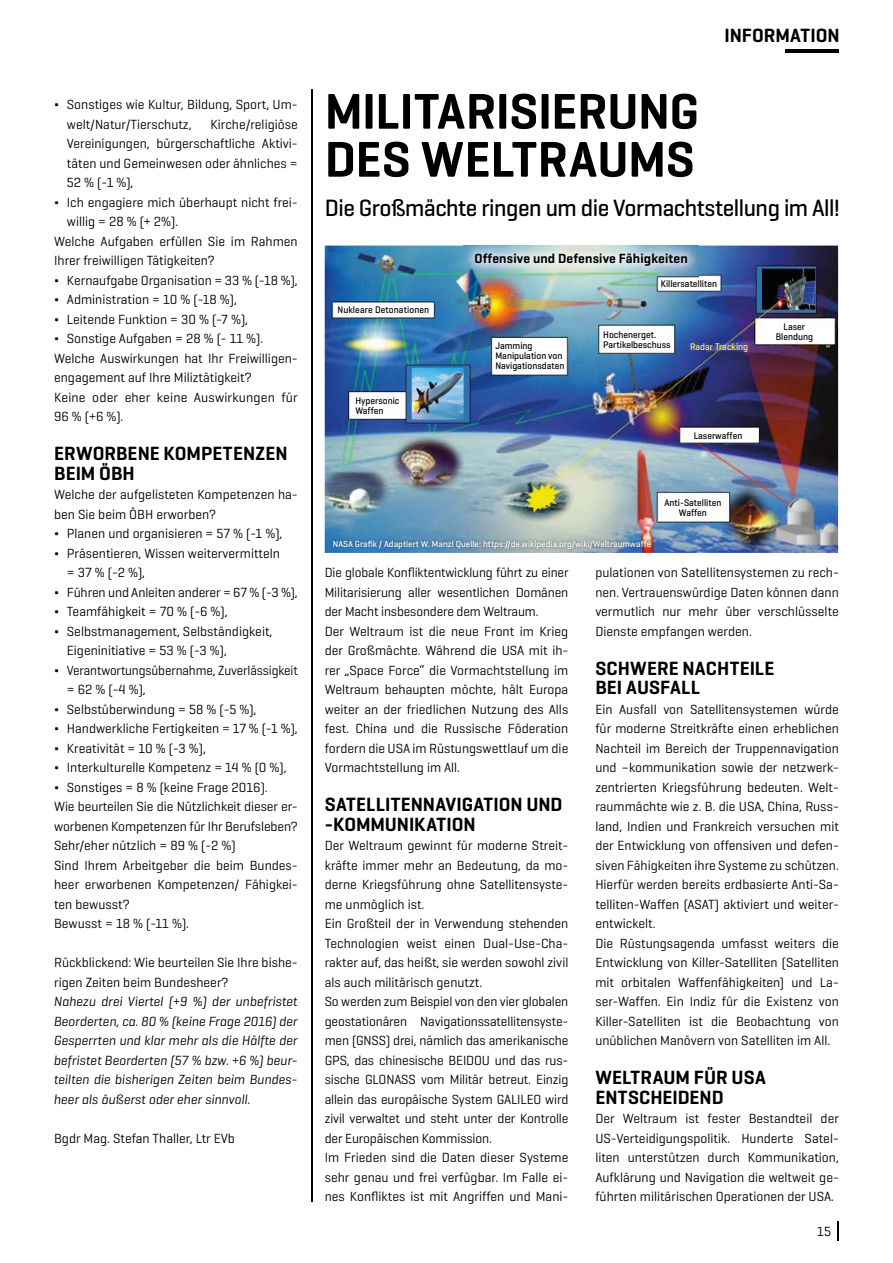
<style>
.page{position:relative;width:893px;height:1263px;background:#fff}
.page>*{position:absolute;margin:0;border:0;box-sizing:border-box;transform-origin:0 0}
.t1{font:600 51px/48px "Geogrotesque";letter-spacing:-.005em;color:#000}
.t2{font:500 24px "Geogrotesque";letter-spacing:-.02em;color:#000}
.t3{font:600 19.5px/19.5px "Geogrotesque";letter-spacing:.005em;color:#000}
.t4{font:13.5px/19.5px "Geogrotesque";color:#000}
.t5{font:italic 13.5px/19.5px "Geogrotesque";color:#000;text-align:justify}
.t6{font:600 13.5px "Geogrotesque";letter-spacing:.01em;color:#000}
.t7{font:500 9.75px/10.1px "Geogrotesque";color:#000;scale:.96 1}
.t8{font:500 9.75px "Geogrotesque";color:#fff26e;scale:.96 1}
.t9{font:500 9px "Geogrotesque";color:#fff}
</style>
<div class="page">
<svg style="left:837px;top:1221px;width:2px;height:19px"></svg>
<hr style="left:785px;top:49px;width:54px;height:4px;background:#000">
<hr style="left:311px;top:90px;width:1px;height:1112px;background:#000">
<img style="left:325px;top:246px;width:513px;height:307px">
<img style="left:331px;top:537px;width:323px;height:15px">
<img style="left:464px;top:245px;width:235px;height:33px">
<p class="t4" style="left:67px;top:94px;width:232px;text-indent:-13px">∆ Sonstiges wie Kultur, Bildung, Sport, Um&shy;welt/Natur/Tierschutz,</p>
<p class="t4" style="left:211px;top:114px;width:89px">Kirche/religiöse</p>
<p class="t4" style="left:67px;top:133px;width:232px">Vereinigungen, bürgerschaftliche Aktivi-</p>
<p class="t4" style="left:67px;top:153px;width:232px">täten und Gemeinwesen oder ähnliches =</p>
<p class="t4" style="left:67px;top:172px;width:68px">52 % (-1 %),</p>
<p class="t4" style="left:54px;top:192px;width:245px">∆ Ich engagiere mich überhaupt nicht frei-</p>
<p class="t4" style="left:67px;top:211px;width:113px">willig = 28 % (+ 2%).</p>
<p class="t4" style="left:54px;top:231px;width:245px">Welche Aufgaben erfüllen Sie im Rahmen</p>
<p class="t4" style="left:54px;top:250px;width:162px">Ihrer freiwilligen Tätigkeiten?</p>
<p class="t4" style="left:54px;top:270px;width:245px">∆ Kernaufgabe Organisation = 33 % (-18 %),</p>
<p class="t4" style="left:54px;top:289px;width:184px">∆ Administration = 10 % (-18 %),</p>
<p class="t4" style="left:54px;top:309px;width:195px">∆ Leitende Funktion = 30 % (-7 %),</p>
<p class="t4" style="left:54px;top:328px;width:211px">∆ Sonstige Aufgaben = 28 % (- 11 %).</p>
<p class="t4" style="left:54px;top:348px;width:245px">Welche Auswirkungen hat Ihr Freiwilligen-</p>
<p class="t4" style="left:54px;top:367px;width:199px">engagement auf Ihre Miliztätigkeit?</p>
<p class="t4" style="left:54px;top:387px;width:245px">Keine oder eher keine Auswirkungen für</p>
<p class="t4" style="left:54px;top:406px;width:71px">96 % (+6 %).</p>
<h3 class="t3" style="left:54px;top:444px;width:235px">ERWORBENE KOMPETENZEN<br>BEIM ÖBH</h3>
<p class="t4" style="left:54px;top:484px;width:245px">Welche der aufgelisteten Kompetenzen ha-</p>
<p class="t4" style="left:54px;top:504px;width:163px">ben Sie beim ÖBH erworben?</p>
<p class="t4" style="left:54px;top:523px;width:230px">∆ Planen und organisieren = 57 % (-1 %),</p>
<p class="t4" style="left:54px;top:543px;width:227px">∆ Präsentieren, Wissen weitervermitteln</p>
<p class="t4" style="left:67px;top:562px;width:80px">= 37 % (-2 %),</p>
<p class="t4" style="left:54px;top:582px;width:245px">∆ Führen und Anleiten anderer = 67 % (-3 %),</p>
<p class="t4" style="left:54px;top:601px;width:175px">∆ Teamfähigkeit = 70 % (-6 %),</p>
<p class="t4" style="left:54px;top:621px;width:220px">∆ Selbstmanagement, Selbständigkeit,</p>
<p class="t4" style="left:67px;top:640px;width:162px">Eigeninitiative = 53 % (-3 %),</p>
<p class="t4" style="left:54px;top:660px;width:245px">∆ Verantwortungsübernahme, Zuverlässigkeit</p>
<p class="t4" style="left:67px;top:679px;width:80px">= 62 % (-4 %),</p>
<p class="t4" style="left:54px;top:699px;width:204px">∆ Selbstüberwindung = 58 % (-5 %),</p>
<p class="t4" style="left:54px;top:718px;width:245px">∆ Handwerkliche Fertigkeiten = 17 % (-1 %),</p>
<p class="t4" style="left:54px;top:738px;width:153px">∆ Kreativität = 10 % (-3 %),</p>
<p class="t4" style="left:54px;top:757px;width:234px">∆ Interkulturelle Kompetenz = 14 % (0 %),</p>
<p class="t4" style="left:54px;top:777px;width:215px">∆ Sonstiges = 8 % (keine Frage 2016).</p>
<p class="t4" style="left:54px;top:796px;width:245px">Wie beurteilen Sie die Nützlichkeit dieser er-</p>
<p class="t4" style="left:54px;top:816px;width:245px">worbenen Kompetenzen für Ihr Berufsleben?</p>
<p class="t4" style="left:54px;top:835px;width:183px">Sehr/eher nützlich = 89 % (-2 %)</p>
<p class="t4" style="left:54px;top:855px;width:245px">Sind Ihrem Arbeitgeber die beim Bundes-</p>
<p class="t4" style="left:54px;top:874px;width:245px">heer erworbenen Kompetenzen/ Fähigkei-</p>
<p class="t4" style="left:54px;top:894px;width:77px">ten bewusst?</p>
<p class="t4" style="left:54px;top:913px;width:136px">Bewusst = 18 % (-11 %).</p>
<p class="t4" style="left:54px;top:952px;width:245px">Rückblickend: Wie beurteilen Sie Ihre bishe&shy;rigen Zeiten beim Bundesheer?</p>
<p class="t5" style="left:54px;top:991px;width:245px">Nahezu drei Viertel (+9 %) der unbefristet Beorderten, ca. 80 % (keine Frage 2016) der Gesperrten und klar mehr als die Hälfte der befristet Beorderten (57 % bzw. +6 %) beur&shy;teilten die bisherigen Zeiten beim Bundes&shy;heer als äußerst oder eher sinnvoll.</p>
<p class="t4" style="left:54px;top:1128px;width:182px">Bgdr Mag. Stefan Thaller, Ltr EVb</p>
<h3 class="t3" style="left:724px;top:25px;width:117px">INFORMATION</h3>
<h1 class="t1" style="left:325px;top:87px;width:376px">MILITARISIERUNG<br>DES WELTRAUMS</h1>
<h2 class="t2" style="left:325px;top:193px;width:516px">Die Großmächte ringen um die Vormachtstellung im All!</h2>
<p class="t6" style="left:474px;top:250px;width:215px">Offensive und Defensive Fähigkeiten</p>
<p class="t7" style="left:337px;top:305px;width:97px">Nukleare Detonationen</p>
<p class="t7" style="left:355px;top:395px;width:47px">Hypersonic<br>Waffen</p>
<p class="t7" style="left:495px;top:341px;width:73px">Jamming<br>Manipulation von<br>Navigationsdaten</p>
<p class="t7" style="left:661px;top:279px;width:60px">Killersatelliten</p>
<p class="t7" style="left:603px;top:329px;width:72px">Hochenerget.<br>Partikelbeschuss</p>
<p class="t8" style="left:690px;top:341px;width:62px">Radar Tracking</p>
<p class="t7" style="left:694px;top:430px;width:52px">Laserwaffen</p>
<p class="t7" style="left:664px;top:498px;width:61px;text-align:center">Anti-Satelliten<br>Waffen</p>
<p class="t9" style="left:333px;top:538px;width:320px">NASA Grafik / Adaptiert W. Manzl Quelle: https://de.wikipedia.org/wiki/Weltraumwaffe</p>
<p class="t7" style="left:776px;top:321px;width:40px;text-align:center">Laser<br>Blendung</p>
<p class="t4" style="left:325px;top:562px;width:245px">Die globale Konfliktentwicklung führt zu einer Militarisierung aller wesentlichen Domänen der Macht insbesondere dem Weltraum.<br>Der Weltraum ist die neue Front im Krieg der Großmächte. Während die USA mit ih&shy;rer „Space Force“ die Vormachtstellung im Weltraum behaupten möchte, hält Europa weiter an der friedlichen Nutzung des Alls fest. China und die Russische Föderation fordern die USA im Rüstungswettlauf um die Vormachtstellung im All.</p>
<h3 class="t3" style="left:325px;top:795px;width:239px">SATELLITENNAVIGATION UND -KOMMUNIKATION</h3>
<p class="t4" style="left:325px;top:835px;width:245px">Der Weltraum gewinnt für moderne Streit&shy;kräfte immer mehr an Bedeutung, da mo&shy;derne Kriegsführung ohne Satellitensyste&shy;me unmöglich ist.<br>Ein Großteil der in Verwendung stehenden Technologien weist einen Dual-Use-Cha&shy;rakter auf, das heißt, sie werden sowohl zivil als auch militärisch genutzt.<br>So werden zum Beispiel von den vier globalen geostationären Navigationssatellitensyste&shy;men (GNSS) drei, nämlich das amerikanische GPS, das chinesische BEIDOU und das rus&shy;sische GLONASS vom Militär betreut. Einzig allein das europäische System GALILEO wird zivil verwaltet und steht unter der Kontrolle der Europäischen Kommission.<br>Im Frieden sind die Daten dieser Systeme sehr genau und frei verfügbar. Im Falle ei&shy;nes Konfliktes ist mit Angriffen und Mani-</p>
<p class="t4" style="left:595px;top:562px;width:245px;text-align:justify">pulationen von Satellitensystemen zu rech&shy;nen. Vertrauenswürdige Daten können dann vermutlich nur mehr über verschlüsselte Dienste empfangen werden.</p>
<h3 class="t3" style="left:595px;top:658px;width:180px">SCHWERE NACHTEILE<br>BEI AUSFALL</h3>
<p class="t4" style="left:595px;top:699px;width:245px">Ein Ausfall von Satellitensystemen würde für moderne Streitkräfte einen erheblichen Nachteil im Bereich der Truppennavigation und –kommunikation sowie der netzwerk&shy;zentrierten Kriegsführung bedeuten. Welt&shy;raummächte wie z. B. die USA, China, Russ&shy;land, Indien und Frankreich versuchen mit der Entwicklung von offensiven und defen&shy;siven Fähigkeiten ihre Systeme zu schützen.<br>Hierfür werden bereits erdbasierte Anti-Sa&shy;telliten-Waffen (ASAT) aktiviert und weiter&shy;entwickelt.<br>Die Rüstungsagenda umfasst weiters die Entwicklung von Killer-Satelliten (Satelliten mit orbitalen Waffenfähigkeiten) und La&shy;ser-Waffen. Ein Indiz für die Existenz von Killer-Satelliten ist die Beobachtung von unüblichen Manövern von Satelliten im All.</p>
<h3 class="t3" style="left:595px;top:1068px;width:172px">WELTRAUM FÜR USA<br>ENTSCHEIDEND</h3>
<p class="t4" style="left:595px;top:1108px;width:245px;text-align:justify">Der Weltraum ist fester Bestandteil der US-Verteidigungspolitik. Hunderte Satel&shy;liten unterstützen durch Kommunikation, Aufklärung und Navigation die weltweit ge&shy;führten militärischen Operationen der USA.</p>
<p class="t4" style="left:817px;top:1221px;width:15px">15</p>
</div>
